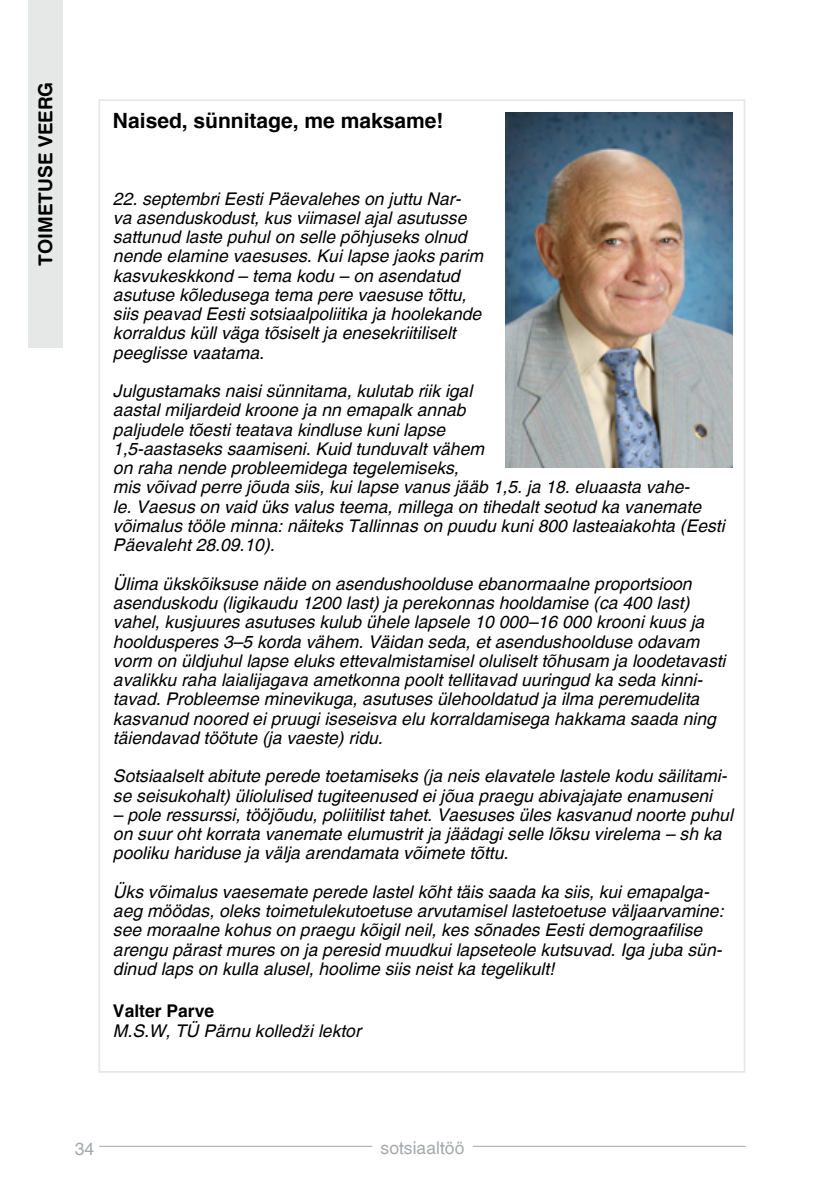
<style>
.page{position:relative;width:819px;height:1191px;background:#fff}
.page>*{position:absolute;margin:0;border:0;box-sizing:border-box;transform-origin:0 0}
.t1{font:700 21px "Switzerland";color:#000}
.t2{font:19.25px "Swiss 721 BT Bold Rounded";color:#000}
.t3{font:italic 17.5px/19.2px "Switzerland";color:#000}
.t4{font:17.5px "Switzerland Plain";color:#a6a8aa}
.s1{font-weight:700;font-style:normal}
.s2{font-family:"Myriad Pro"}
</style>
<div class="page">
<div style="left:29px;top:0;width:34px;height:347px;background:#e6e7e7"></div>
<img style="left:505px;top:112px;width:228px;height:355px">
<hr style="left:99px;top:1145px;width:273px;height:1px;background:#a6a8aa">
<hr style="left:472px;top:1145px;width:273px;height:1px;background:#a6a8aa">
<p class="t2" style="left:33px;top:266px;width:186px;rotate:-90deg">toimetuse veerg</p>
<p class="t1" style="left:113px;top:107px;width:332px">Naised, sünnitage, me maksame!</p>
<p class="t3" style="left:113px;top:189px;width:371px">22. septembri Eesti Päevalehes on juttu Nar&shy;va asenduskodust, kus viimasel ajal asutusse sattunud laste puhul on selle põhjuseks olnud nende elamine vaesuses. Kui lapse jaoks parim kasvukeskkond – tema kodu – on asendatud asutuse kõledusega tema pere vaesuse tõttu, siis peavad Eesti sotsiaalpoliitika ja hoolekande korraldus küll väga tõsiselt ja enesekriitiliselt peeglisse vaatama.</p>
<p class="t3" style="left:113px;top:381px;width:613px">Julgustamaks naisi sünnitama, kulutab riik igal<br>aastal miljardeid kroone ja nn emapalk annab<br>paljudele tõesti teatava kindluse kuni lapse<br>1,5-aastaseks saamiseni. Kuid tunduvalt vähem<br>on raha nende probleemidega tegelemiseks,<br>mis võivad perre jõuda siis, kui lapse vanus jääb 1,5. ja 18. eluaasta vahe-<br>le. Vaesus on vaid üks valus teema, millega on tihedalt seotud ka vanemate võimalus tööle minna: näiteks Tallinnas on puudu kuni 800 lasteaiakohta (Eesti Päevaleht 28.09.10).</p>
<p class="t3" style="left:113px;top:574px;width:614px">Ülima ükskõiksuse näide on asendushoolduse ebanormaalne proportsioon asenduskodu (ligikaudu 1200 last) ja perekonnas hooldamise (ca 400 last) vahel, kusjuures asutuses kulub ühele lapsele 10 000–16 000 krooni kuus ja hooldusperes 3–5 korda vähem. Väidan seda, et asendushoolduse odavam vorm on üldjuhul lapse eluks ettevalmistamisel oluliselt tõhusam ja loodetavasti avalikku raha laialijagava ametkonna poolt tellitavad uuringud ka seda kinni&shy;tavad. Probleemse minevikuga, asutuses ülehooldatud ja ilma peremudelita kasvanud noored ei pruugi iseseisva elu korraldamisega hakkama saada ning täiendavad töötute (ja vaeste) ridu.</p>
<p class="t3" style="left:113px;top:766px;width:615px">Sotsiaalselt abitute perede toetamiseks (ja neis elavatele lastele kodu säilitami&shy;se seisukohalt) üliolulised tugiteenused ei jõua praegu abivajajate enamuseni</p>
<p class="t3" style="left:113px;top:805px;width:621px">– pole ressurssi, tööjõudu, poliitilist tahet. Vaesuses üles kasvanud noorte puhul on suur oht korrata vanemate elumustrit ja jäädagi selle lõksu virelema – sh ka pooliku hariduse ja välja arendamata võimete tõttu.</p>
<p class="t3" style="left:113px;top:882px;width:612px">Üks võimalus vaesemate perede lastel kõht täis saada ka siis, kui emapalga&shy;aeg möödas, oleks toimetulekutoetuse arvutamisel lastetoetuse väljaarvamine: see moraalne kohus on praegu kõigil neil, kes sõnades Eesti demograafilise arengu pärast mures on ja peresid muudkui lapseteole kutsuvad. Iga juba sün&shy;dinud laps on kulla alusel, hoolime siis neist ka tegelikult!</p>
<p class="t3" style="left:113px;top:1000px;width:249px"><span class="s1">Valter Parve<br></span>M.S.W, TÜ Pärnu kolled<span class="s2">ž</span>i lektor</p>
<p class="t4" style="left:75px;top:1138px;width:21px">34</p>
<p class="t4" style="left:380px;top:1137px;width:85px">sotsiaaltöö</p>
</div>
